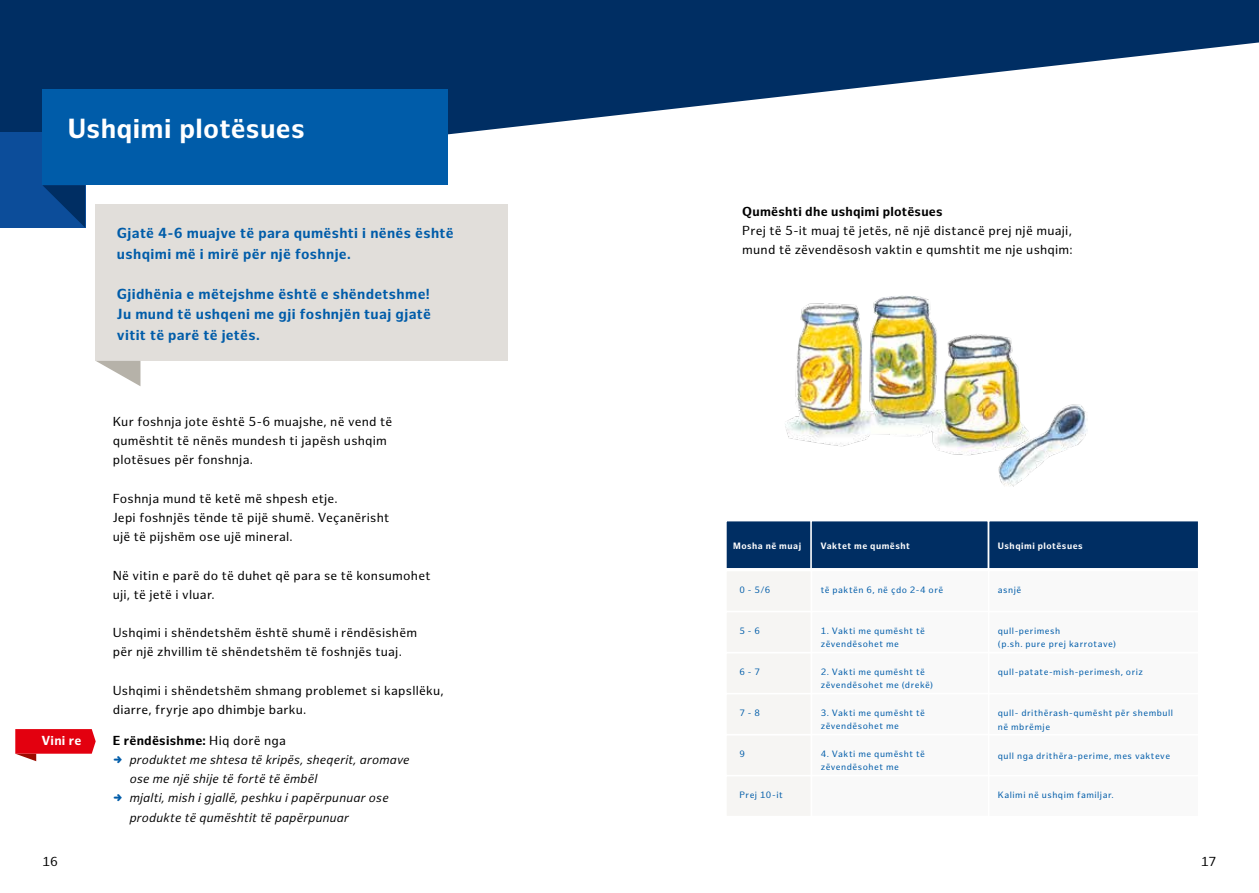
<style>
.page{position:relative;width:1259px;height:893px;background:#fff}
.page>*{position:absolute;margin:0;border:0;box-sizing:border-box;transform-origin:0 0}
.t1{font:700 27px "Hamburg Sans";letter-spacing:.015em;color:#fff}
.t2{font:700 14.25px/20.2px "Hamburg Sans";letter-spacing:.025em;color:#005ca9}
.t3{font:12.75px/19.2px "Hamburg Sans";letter-spacing:.02em;color:#000}
.t4{font:italic 12.75px/19.2px "Hamburg Sans";letter-spacing:.015em;color:#000}
.t5{font:700 12.75px "Hamburg Sans";letter-spacing:.02em;color:#000}
.t6{font:700 12.75px "Hamburg Sans";letter-spacing:.02em;color:#fff}
.t7{font:9px/13.5px "Hamburg Sans";letter-spacing:.055em;color:#005ca9}
.t8{font:700 9px "Hamburg Sans";letter-spacing:.055em;color:#fff}
.s1{font-weight:700;font-style:normal}
.s2{font-style:normal}
</style>
<div class="page">
<svg style="left:0;top:0;width:1259px;height:185px;fill:#002e63"></svg>
<div style="left:0;top:132px;width:85px;height:95px;background:#0c4d9a"></div>
<div style="left:42px;top:90px;width:405px;height:95px;background:#005ca9"></div>
<svg style="left:43px;top:185px;width:42px;height:42px"></svg>
<div style="left:726px;top:521px;width:85px;height:48px;background:#002e63"></div>
<div style="left:725px;top:520px;width:87px;height:49px;border:2px solid #fff"></div>
<div style="left:811px;top:521px;width:177px;height:48px;background:#002e63"></div>
<div style="left:810px;top:520px;width:179px;height:49px;border:2px solid #fff"></div>
<div style="left:988px;top:521px;width:210px;height:48px;background:#002e63"></div>
<div style="left:988px;top:520px;width:211px;height:49px;border:2px solid #fff"></div>
<div style="left:726px;top:571px;width:85px;height:40px;background:#f6f5f3"></div>
<div style="left:811px;top:570px;width:179px;height:41px;background:#f9f9f9"></div>
<div style="left:988px;top:571px;width:210px;height:40px;background:#f9f9f9"></div>
<div style="left:726px;top:653px;width:85px;height:41px;background:#f6f5f3"></div>
<div style="left:811px;top:653px;width:179px;height:40px;background:#f9f9f9"></div>
<div style="left:988px;top:653px;width:210px;height:41px;background:#f9f9f9"></div>
<div style="left:726px;top:735px;width:85px;height:41px;background:#f6f5f3"></div>
<div style="left:811px;top:735px;width:179px;height:40px;background:#f9f9f9"></div>
<div style="left:988px;top:735px;width:210px;height:41px;background:#f9f9f9"></div>
<div style="left:726px;top:612px;width:85px;height:41px;background:#f6f5f3"></div>
<div style="left:725px;top:611px;width:87px;height:42px;border:2px solid #fff"></div>
<div style="left:811px;top:611px;width:179px;height:41px;background:#f9f9f9"></div>
<div style="left:988px;top:612px;width:210px;height:41px;background:#f9f9f9"></div>
<div style="left:726px;top:694px;width:85px;height:41px;background:#f6f5f3"></div>
<div style="left:725px;top:693px;width:87px;height:42px;border:2px solid #fff"></div>
<div style="left:811px;top:694px;width:179px;height:41px;background:#f9f9f9"></div>
<div style="left:988px;top:694px;width:210px;height:41px;background:#f9f9f9"></div>
<div style="left:726px;top:776px;width:85px;height:41px;background:#f6f5f3"></div>
<div style="left:725px;top:775px;width:87px;height:42px;border:2px solid #fff"></div>
<div style="left:811px;top:776px;width:179px;height:41px;background:#f9f9f9"></div>
<div style="left:988px;top:776px;width:210px;height:41px;background:#f9f9f9"></div>
<img style="left:785px;top:295px;width:302px;height:191px">
<div style="left:96px;top:204px;width:412px;height:157px;background:#e1deda"></div>
<svg style="left:96px;top:361px;width:44px;height:25px"></svg>
<svg style="left:15px;top:729px;width:81px;height:32px"></svg>
<h1 class="t1" style="left:68px;top:113px;width:238px">Ushqimi plotësues</h1>
<p class="t6" style="left:41px;top:733px;width:42px">Vini re</p>
<p class="t2" style="left:117px;top:224px;width:338px">Gjatë 4-6 muajve të para qumështi i nënës është ushqimi më i mirë për një foshnje.</p>
<p class="t2" style="left:117px;top:284px;width:315px;text-align:justify">Gjidhënia e mëtejshme është e shëndetshme!<br>Ju mund të ushqeni me gji foshnjën tuaj gjatë vitit të parë të jetës.</p>
<p class="t3" style="left:113px;top:412px;width:281px">Kur foshnja jote është 5-6 muajshe, në vend të qumështit të nënës mundesh ti japësh ushqim plotësues për fonshnja.</p>
<p class="t3" style="left:113px;top:489px;width:278px">Foshnja mund të ketë më shpesh etje.<br>Jepi foshnjës tënde të pijë shumë. Veçanërisht ujë të pijshëm ose ujë mineral.</p>
<p class="t3" style="left:113px;top:566px;width:319px">Në vitin e parë do të duhet që para se të konsumohet uji, të jetë i vluar.</p>
<p class="t3" style="left:113px;top:624px;width:306px">Ushqimi i shëndetshëm është shumë i rëndësishëm për një zhvillim të shëndetshëm të foshnjës tuaj.</p>
<p class="t3" style="left:113px;top:681px;width:332px">Ushqimi i shëndetshëm shmang problemet si kapsllëku, diarre, fryrje apo dhimbje barku.</p>
<p class="t4" style="left:130px;top:731px;width:281px;text-indent:-17px"><span class="s1">E rëndësishme:</span> <span class="s2">Hiq dorë nga<br></span>produktet me shtesa të kripës, sheqerit, aromave ose me një shije të fortë të ëmbël<br>mjalti, mish i gjallë, peshku i papërpunuar ose produkte të qumështit të papërpunuar</p>
<p class="t5" style="left:742px;top:204px;width:202px">Qumështi dhe ushqimi plotësues</p>
<p class="t3" style="left:742px;top:221px;width:332px">Prej të 5-it muaj të jetës, në një distancë prej një muaji, mund të zëvendësosh vaktin e qumshtit me nje ushqim:</p>
<p class="t8" style="left:733px;top:540px;width:70px">Mosha në muaj</p>
<p class="t8" style="left:820px;top:540px;width:91px">Vaktet me qumësht</p>
<p class="t8" style="left:998px;top:540px;width:86px">Ushqimi plotësues</p>
<p class="t7" style="left:739px;top:583px;width:32px">0 - 5/6</p>
<p class="t7" style="left:820px;top:583px;width:124px">të paktën 6, në çdo 2-4 orë</p>
<p class="t7" style="left:998px;top:583px;width:25px">asnjë</p>
<p class="t7" style="left:739px;top:624px;width:22px">5 - 6</p>
<p class="t7" style="left:820px;top:624px;width:106px">1. Vakti me qumësht të zëvendësohet me</p>
<p class="t7" style="left:998px;top:624px;width:120px">qull-perimesh<br>(p.sh. pure prej karrotave)</p>
<p class="t7" style="left:739px;top:665px;width:22px">6 - 7</p>
<p class="t7" style="left:820px;top:665px;width:114px">2. Vakti me qumësht të zëvendësohet me (drekë)</p>
<p class="t7" style="left:998px;top:665px;width:147px">qull-patate-mish-perimesh, oriz</p>
<p class="t7" style="left:739px;top:706px;width:22px">7 - 8</p>
<p class="t7" style="left:820px;top:706px;width:106px">3. Vakti me qumësht të zëvendësohet me</p>
<p class="t7" style="left:998px;top:706px;width:177px">qull- drithërash-qumësht për shembull në mbrëmje</p>
<p class="t7" style="left:739px;top:747px;width:7px">9</p>
<p class="t7" style="left:820px;top:747px;width:106px">4. Vakti me qumësht të zëvendësohet me</p>
<p class="t7" style="left:998px;top:750px;width:174px">qull nga drithëra-perime, mes vakteve</p>
<p class="t7" style="left:739px;top:788px;width:45px">Prej 10-it</p>
<p class="t7" style="left:998px;top:788px;width:117px">Kalimi në ushqim familjar.</p>
<p class="t3" style="left:43px;top:853px;width:17px">16</p>
<p class="t3" style="left:1201px;top:853px;width:17px">17</p>
</div>
